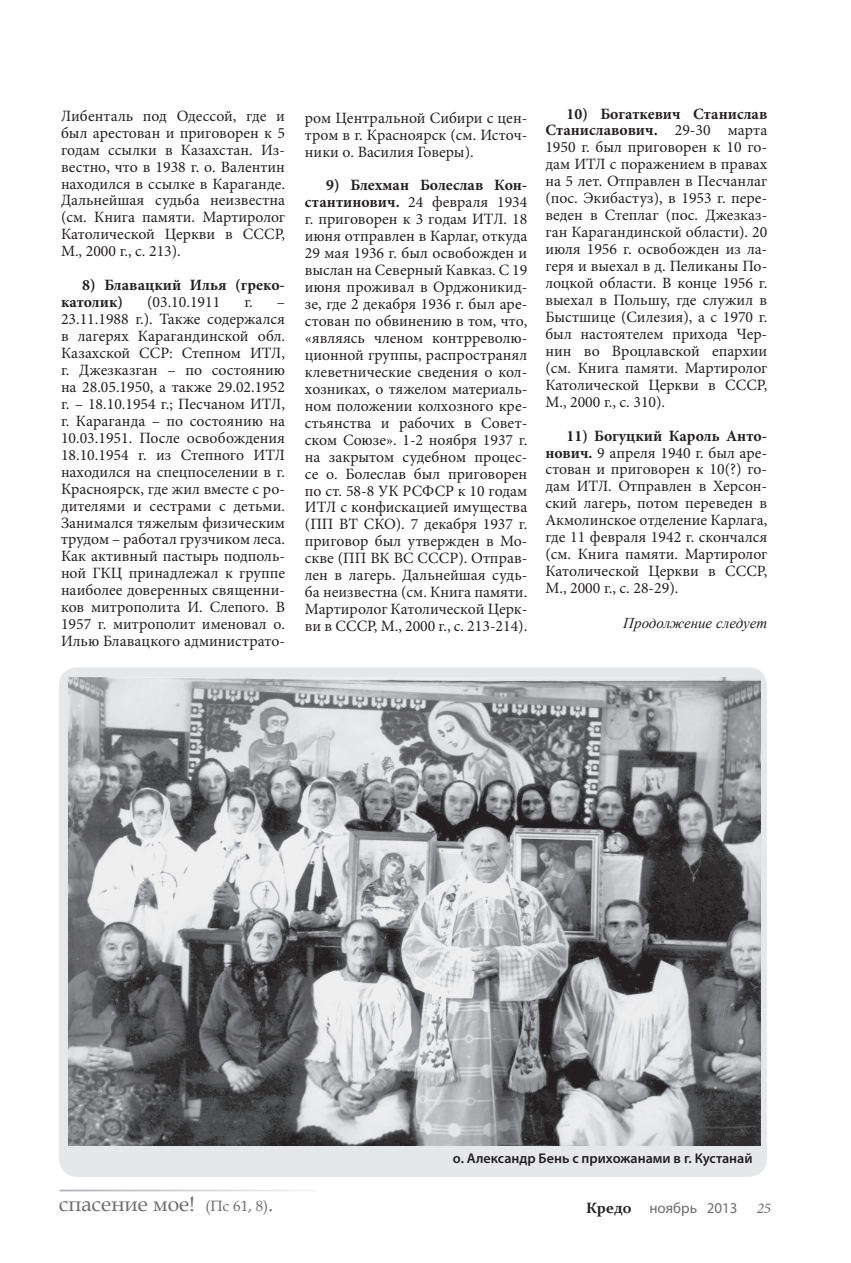
<style>
.page{position:relative;width:851px;height:1263px;background:#fff}
.page>*{position:absolute;margin:0;border:0;box-sizing:border-box;transform-origin:0 0}
.t1{font:21px "Book Antiqua";color:#6c6d70}
.t2{font:15.75px/17px "Minion Pro";color:#231f20;text-align:justify}
.t3{font:700 15.75px/17px "Minion Pro";color:#231f20}
.t4{font:italic 15px "Times New Roman";color:#231f20}
.t5{font:15px "Myriad Pro";color:#6c6d70}
.t6{font:italic 15px "Minion Pro";color:#6c6d70}
.t7{font:600 14.1px "Myriad Pro";color:#231f20}
.s1{font-weight:700}
.s2{font-size:15px}
.s3{font-family:"Constantia";font-weight:700;color:#231f20}
</style>
<div class="page">
<div style="left:59px;top:667px;width:707px;height:510px;background:#e6e7e9;border-radius:18px"></div>
<img style="left:68px;top:677px;width:691px;height:469px">
<p class="t2" style="left:61px;top:107px;width:225px">Либенталь под Одессой, где и был арестован и приговорен к 5 годам ссылки в Казахстан. Из&shy;вестно, что в 1938 г. о. Валентин находился в ссылке в Караганде.<br>Дальнейшая судьба неизвестна (см. Книга памяти. Мартиролог Католической Церкви в СССР, М., 2000 г., с. 213).</p>
<p class="t3" style="left:61px;top:276px;width:225px;text-indent:21px">8) Блавацкий Илья (греко&shy;католик)</p>
<p class="t2" style="left:147px;top:294px;width:75px">(03.10.1911</p>
<p class="t2" style="left:61px;top:294px;width:225px;text-indent:183px">г. – 23.11.1988 г.). Также содержался в лагерях Карагандинской обл.<br>Казахской ССР: Степном ИТЛ, г. Джезказган – по состоянию на 28.05.1950, а также 29.02.1952 г. – 18.10.1954 г.; Песчаном ИТЛ, г. Караганда – по состоянию на 10.03.1951. После освобождения 18.10.1954 г. из Степного ИТЛ находился на спецпоселении в г.<br>Красноярск, где жил вместе с ро&shy;дителями и сестрами с детьми.<br>Занимался тяжелым физическим трудом – работал грузчиком леса.<br>Как активный пастырь подполь&shy;ной ГКЦ принадлежал к группе наиболее доверенных священни&shy;ков митрополита И. Слепого. В 1957 г. митрополит именовал о.<br>Илью Блавацкого администрато-</p>
<p class="t2" style="left:305px;top:109px;width:224px">ром Центральной Сибири с цен&shy;тром в г. Красноярск (см. Источ&shy;ники о. Василия Говеры).</p>
<p class="t2" style="left:305px;top:177px;width:224px;text-indent:21px"><span class="s1">9) Блехман Болеслав Кон&shy;стантинович.</span> 24 февраля 1934 г. приговорен к 3 годам ИТЛ. 18 июня отправлен в Карлаг, откуда 29 мая 1936 г. был освобожден и выслан на Северный Кавказ. С 19 июня проживал в Орджоникид&shy;зе, где 2 декабря 1936 г. был аре&shy;стован по обвинению в том, что, «являясь членом контрреволю&shy;ционной группы, распространял клеветнические сведения о кол&shy;хозниках, о тяжелом материаль&shy;ном положении колхозного кре&shy;стьянства и рабочих в Совет&shy;ском Союзе». 1-2 ноября 1937 г. на закрытом судебном процес&shy;се о. Болеслав был приговорен по ст. 58-8 УК РСФСР к 10 годам ИТЛ с конфискацией имущества (ПП ВТ СКО). 7 декабря 1937 г. приговор был утвержден в Мо&shy;скве (ПП ВК ВС СССР). Отправ&shy;лен в лагерь. Дальнейшая судь&shy;ба неизвестна (см. Книга памяти.<br>Мартиролог Католической Церк&shy;ви в СССР, М., 2000 г., с. 213-214).</p>
<p class="t2" style="left:545px;top:105px;width:223px;text-indent:21px"><span class="s1">10) Богаткевич Станислав Станиславович.</span> 29-30 марта 1950 г. был приговорен к 10 го&shy;дам ИТЛ с поражением в правах на 5 лет. Отправлен в Песчанлаг (пос. Экибастуз), в 1953 г. пере&shy;веден в Степлаг (пос. Джезказ&shy;ган Карагандинской области). 20 июля 1956 г. освобожден из ла&shy;геря и выехал в д. Пеликаны По&shy;лоцкой области. В конце 1956 г. выехал в Польшу, где служил в Быстшице (Силезия), а с 1970 г. был настоятелем прихода Чер&shy;нин во Вроцлавской епархии (см. Книга памяти. Мартиролог Католической Церкви в СССР, М., 2000 г., с. 310).</p>
<p class="t2" style="left:545px;top:427px;width:223px;text-indent:21px"><span class="s1">11) Богуцкий Кароль Анто&shy;нович.</span> 9 апреля 1940 г. был аре&shy;стован и приговорен к 10(?) го&shy;дам ИТЛ. Отправлен в Херсон&shy;ский лагерь, потом переведен в Акмолинское отделение Карлага, где 11 февраля 1942 г. скончался (см. Книга памяти. Мартиролог Католической Церкви в СССР, М., 2000 г., с. 28-29).</p>
<p class="t4" style="left:623px;top:613px;width:145px">Продолжение следует</p>
<p class="t7" style="left:452px;top:1149px;width:301px">о. Александр Бень с прихожанами в г. Кустанай</p>
<h1 class="t1" style="left:59px;top:1189px;width:216px">спасение мое! <span class="s2">(Пс 61, 8)</span>.</h1>
<p class="t5" style="left:586px;top:1199px;width:153px"><span class="s3">Кредо</span> ноябрь 2013</p>
<p class="t6" style="left:756px;top:1198px;width:16px">25</p>
</div>
